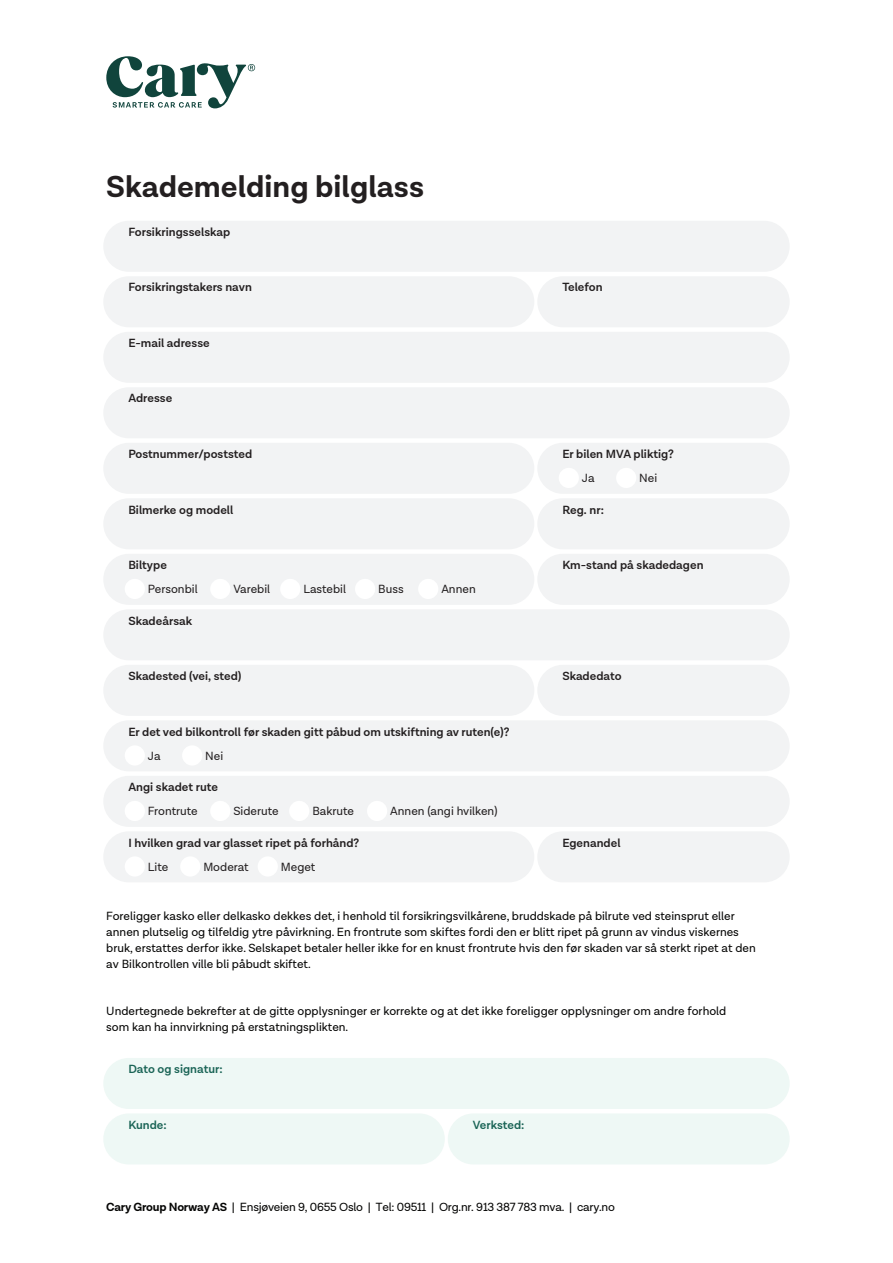
<style>
.page{position:relative;width:893px;height:1263px;background:#fff}
.page>*{position:absolute;margin:0;border:0;box-sizing:border-box;transform-origin:0 0}
.t1{font:700 30.75px "Lota Grotesque";color:#231f20}
.t2{font:12px/15.9px "Lota Grotesque";color:#050504}
.t3{font:600 12px "Lota Grotesque";color:#231f20}
.t4{font:12px "Lota Grotesque";color:#231f20}
.t5{font:12px "Lota Grotesque";letter-spacing:-.02em;color:#050504}
.t6{font:600 12px "Lota Grotesque";color:#1a6456}
.s1{font-weight:700}
</style>
<div class="page">
<div style="left:103px;top:554px;width:431px;height:51px;background:#f2f3f4;border-radius:26px"></div>
<div style="left:537px;top:554px;width:253px;height:51px;background:#f2f3f4;border-radius:26px"></div>
<div style="left:103px;top:665px;width:431px;height:51px;background:#f2f3f4;border-radius:26px"></div>
<div style="left:537px;top:665px;width:253px;height:51px;background:#f2f3f4;border-radius:26px"></div>
<div style="left:103px;top:831px;width:431px;height:51px;background:#f2f3f4;border-radius:26px"></div>
<div style="left:537px;top:831px;width:253px;height:51px;background:#f2f3f4;border-radius:26px"></div>
<svg style="left:106px;top:56px;width:149px;height:52px"></svg>
<div style="left:103px;top:221px;width:687px;height:51px;background:#f2f3f4;border-radius:26px"></div>
<div style="left:103px;top:332px;width:687px;height:51px;background:#f2f3f4;border-radius:26px"></div>
<div style="left:103px;top:387px;width:687px;height:51px;background:#f2f3f4;border-radius:26px"></div>
<div style="left:103px;top:609px;width:687px;height:51px;background:#f2f3f4;border-radius:26px"></div>
<div style="left:103px;top:276px;width:431px;height:51px;background:#f2f3f4;border-radius:26px"></div>
<div style="left:103px;top:443px;width:431px;height:51px;background:#f2f3f4;border-radius:26px"></div>
<div style="left:103px;top:498px;width:431px;height:51px;background:#f2f3f4;border-radius:26px"></div>
<div style="left:537px;top:276px;width:253px;height:51px;background:#f2f3f4;border-radius:26px"></div>
<div style="left:537px;top:443px;width:253px;height:51px;background:#f2f3f4;border-radius:26px"></div>
<div style="left:537px;top:498px;width:253px;height:51px;background:#f2f3f4;border-radius:26px"></div>
<div style="left:103px;top:1058px;width:687px;height:51px;background:#eef8f5;border-radius:26px"></div>
<div style="left:103px;top:1113px;width:342px;height:51px;background:#eef8f5;border-radius:26px"></div>
<div style="left:448px;top:1113px;width:342px;height:51px;background:#eef8f5;border-radius:26px"></div>
<div style="left:125px;top:579px;width:20px;height:20px;background:#fff;border-radius:50%"></div>
<div style="left:210px;top:579px;width:20px;height:20px;background:#fff;border-radius:50%"></div>
<div style="left:103px;top:720px;width:687px;height:51px;background:#f2f3f4;border-radius:26px"></div>
<div style="left:125px;top:745px;width:20px;height:20px;background:#fff;border-radius:50%"></div>
<div style="left:182px;top:745px;width:20px;height:20px;background:#fff;border-radius:50%"></div>
<div style="left:280px;top:579px;width:20px;height:20px;background:#fff;border-radius:50%"></div>
<div style="left:355px;top:579px;width:20px;height:20px;background:#fff;border-radius:50%"></div>
<div style="left:418px;top:579px;width:20px;height:20px;background:#fff;border-radius:50%"></div>
<div style="left:125px;top:856px;width:20px;height:20px;background:#fff;border-radius:50%"></div>
<div style="left:180px;top:856px;width:20px;height:20px;background:#fff;border-radius:50%"></div>
<div style="left:258px;top:856px;width:20px;height:20px;background:#fff;border-radius:50%"></div>
<div style="left:103px;top:776px;width:687px;height:51px;background:#f2f3f4;border-radius:26px"></div>
<div style="left:125px;top:801px;width:20px;height:20px;background:#fff;border-radius:50%"></div>
<div style="left:210px;top:801px;width:20px;height:20px;background:#fff;border-radius:50%"></div>
<div style="left:289px;top:801px;width:20px;height:20px;background:#fff;border-radius:50%"></div>
<div style="left:367px;top:801px;width:20px;height:20px;background:#fff;border-radius:50%"></div>
<div style="left:559px;top:468px;width:20px;height:20px;background:#fff;border-radius:50%"></div>
<div style="left:616px;top:468px;width:20px;height:20px;background:#fff;border-radius:50%"></div>
<h1 class="t1" style="left:106px;top:169px;width:319px">Skademelding bilglass</h1>
<p class="t3" style="left:128px;top:225px;width:103px">Forsikringsselskap</p>
<p class="t3" style="left:128px;top:281px;width:125px">Forsikringstakers navn</p>
<p class="t3" style="left:562px;top:281px;width:42px">Telefon</p>
<p class="t3" style="left:128px;top:336px;width:83px">E-mail adresse</p>
<p class="t3" style="left:128px;top:392px;width:45px">Adresse</p>
<p class="t3" style="left:128px;top:447px;width:125px">Postnummer/poststed</p>
<p class="t3" style="left:562px;top:447px;width:113px">Er bilen MVA pliktig?</p>
<p class="t4" style="left:582px;top:472px;width:14px">Ja</p>
<p class="t4" style="left:639px;top:472px;width:19px">Nei</p>
<p class="t3" style="left:128px;top:503px;width:107px">Bilmerke og modell</p>
<p class="t3" style="left:562px;top:503px;width:43px">Reg. nr:</p>
<p class="t3" style="left:128px;top:558px;width:40px">Biltype</p>
<p class="t4" style="left:148px;top:583px;width:51px">Personbil</p>
<p class="t4" style="left:233px;top:583px;width:38px">Varebil</p>
<p class="t4" style="left:303px;top:583px;width:44px">Lastebil</p>
<p class="t4" style="left:378px;top:583px;width:27px">Buss</p>
<p class="t4" style="left:441px;top:583px;width:36px">Annen</p>
<p class="t3" style="left:128px;top:614px;width:65px">Skadeårsak</p>
<p class="t3" style="left:562px;top:558px;width:143px">Km-stand på skadedagen</p>
<p class="t3" style="left:128px;top:669px;width:115px">Skadested (vei, sted)</p>
<p class="t3" style="left:562px;top:669px;width:61px">Skadedato</p>
<p class="t3" style="left:128px;top:725px;width:383px">Er det ved bilkontroll før skaden gitt påbud om utskiftning av ruten(e)?</p>
<p class="t4" style="left:148px;top:749px;width:14px">Ja</p>
<p class="t4" style="left:205px;top:749px;width:19px">Nei</p>
<p class="t3" style="left:128px;top:780px;width:91px">Angi skadet rute</p>
<p class="t4" style="left:148px;top:805px;width:51px">Frontrute</p>
<p class="t4" style="left:233px;top:805px;width:47px">Siderute</p>
<p class="t4" style="left:312px;top:805px;width:43px">Bakrute</p>
<p class="t4" style="left:390px;top:805px;width:109px">Annen (angi hvilken)</p>
<p class="t3" style="left:128px;top:836px;width:232px">I hvilken grad var glasset ripet på forhånd?</p>
<p class="t4" style="left:148px;top:860px;width:22px">Lite</p>
<p class="t4" style="left:203px;top:860px;width:47px">Moderat</p>
<p class="t4" style="left:281px;top:860px;width:36px">Meget</p>
<p class="t3" style="left:562px;top:836px;width:60px">Egenandel</p>
<p class="t2" style="left:106px;top:908px;width:651px">Foreligger kasko eller delkasko dekkes det, i henhold til forsikringsvilkårene, bruddskade på bilrute ved steinsprut eller annen plutselig og tilfeldig ytre påvirkning. En frontrute som skiftes fordi den er blitt ripet på grunn av vindus viskernes bruk, erstattes derfor ikke. Selskapet betaler heller ikke for en knust frontrute hvis den før skaden var så sterkt ripet at den av Bilkontrollen ville bli påbudt skiftet.</p>
<p class="t2" style="left:106px;top:1004px;width:622px">Undertegnede bekrefter at de gitte opplysninger er korrekte og at det ikke foreligger opplysninger om andre forhold som kan ha innvirkning på erstatningsplikten.</p>
<p class="t6" style="left:128px;top:1062px;width:96px">Dato og signatur:</p>
<p class="t6" style="left:128px;top:1118px;width:40px">Kunde:</p>
<p class="t6" style="left:473px;top:1118px;width:53px">Verksted:</p>
<p class="t5" style="left:106px;top:1200px;width:510px"><span class="s1">Cary Group Norway AS</span> | Ensjøveien 9, 0655 Oslo | Tel: 09511 | Org.nr. 913 387 783 mva. | cary.no</p>
</div>
